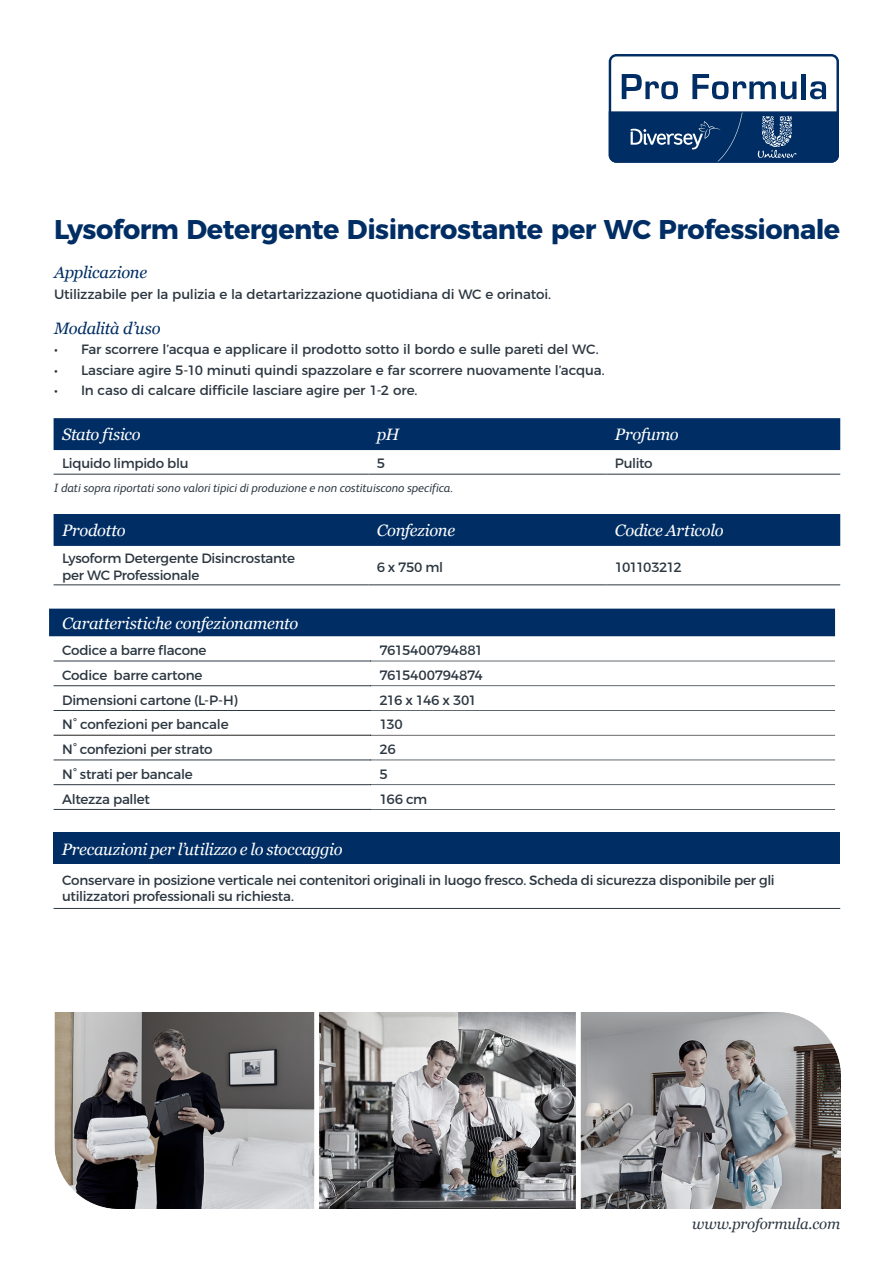
<style>
.page{position:relative;width:893px;height:1263px;background:#fff}
.page>*{position:absolute;margin:0;border:0;box-sizing:border-box;transform-origin:0 0}
.Product_Head_Blue_Pa{font:700 27px "Montserrat";letter-spacing:-.02em;color:#002e64}
.Table_Heads_Bold_Whi{font:italic 16.5px "Georgia";letter-spacing:-.02em;color:#fff}
.Subheads_Blue{font:italic 16.5px "Georgia";letter-spacing:-.015em;color:#fff}
.Subheads_Blue-2{font:italic 16.5px "Georgia";letter-spacing:-.015em;color:#002e64}
.t1{font:italic 15px "Georgia";letter-spacing:-.01em;color:#2c3741}
.Table_Text_Black{font:13.5px/16.5px "Montserrat";letter-spacing:-.015em;color:#2c3741}
.Text_Regular_No_Bull{font:13.5px "Montserrat";letter-spacing:-.01em;color:#2c3741}
.Table_Text_Black-2{font:13.5px "Montserrat";letter-spacing:-.065em;color:#2c3741}
.Table_Text_Black-3{font:13.5px "Montserrat";letter-spacing:-.075em;color:#2c3741}
.Table_italic{font:italic 12px "FS Albert Pro";color:#2c3741}
</style>
<div class="page">
<svg style="left:609px;top:54px;width:230px;height:109px"></svg>
<img style="left:54px;top:1012px;width:786px;height:197px">
<div style="left:54px;top:832px;width:786px;height:32px;background:#002e64"></div>
<hr style="left:54px;top:908px;width:786px;height:1px;background:#2c3741">
<div style="left:54px;top:514px;width:786px;height:32px;background:#002e64"></div>
<hr style="left:54px;top:584px;width:314px;height:1px;background:#2c3741">
<hr style="left:368px;top:584px;width:238px;height:1px;background:#2c3741">
<hr style="left:606px;top:584px;width:234px;height:1px;background:#2c3741">
<div style="left:54px;top:418px;width:786px;height:32px;background:#002e64"></div>
<hr style="left:54px;top:474px;width:314px;height:1px;background:#2c3741">
<hr style="left:368px;top:474px;width:238px;height:1px;background:#2c3741">
<hr style="left:606px;top:474px;width:234px;height:1px;background:#2c3741">
<div style="left:49px;top:609px;width:786px;height:27px;background:#002e64"></div>
<hr style="left:54px;top:661px;width:317px;height:1px;background:#2c3741">
<hr style="left:370px;top:660px;width:465px;height:1px;background:#2c3741">
<hr style="left:54px;top:685px;width:317px;height:1px;background:#2c3741">
<hr style="left:370px;top:685px;width:465px;height:1px;background:#2c3741">
<hr style="left:54px;top:759px;width:317px;height:1px;background:#2c3741">
<hr style="left:370px;top:759px;width:465px;height:1px;background:#2c3741">
<hr style="left:54px;top:784px;width:317px;height:1px;background:#2c3741">
<hr style="left:370px;top:784px;width:465px;height:1px;background:#2c3741">
<hr style="left:54px;top:809px;width:317px;height:1px;background:#2c3741">
<hr style="left:370px;top:809px;width:465px;height:1px;background:#2c3741">
<hr style="left:54px;top:710px;width:317px;height:1px;background:#2c3741">
<hr style="left:370px;top:710px;width:465px;height:1px;background:#2c3741">
<hr style="left:54px;top:735px;width:317px;height:1px;background:#231f20">
<hr style="left:370px;top:735px;width:465px;height:1px;background:#231f20">
<p class="Product_Head_Blue_Pa" style="left:54px;top:207px;width:788px">Lysoform Detergente Disincrostante per WC Professionale</p>
<p class="Subheads_Blue-2" style="left:54px;top:262px;width:95px">Applicazione</p>
<p class="Text_Regular_No_Bull" style="left:54px;top:283px;width:499px">Utilizzabile per la pulizia e la detartarizzazione quotidiana di WC e orinatoi.</p>
<p class="Subheads_Blue-2" style="left:54px;top:318px;width:108px">Modalità d’uso</p>
<p class="Table_Text_Black" style="left:54px;top:340px;width:546px">• Far scorrere l’acqua e applicare il prodotto sotto il bordo e sulle pareti del WC.</p>
<p class="Table_Text_Black" style="left:54px;top:360px;width:552px">• Lasciare agire 5-10 minuti quindi spazzolare e far scorrere nuovamente l’acqua.</p>
<p class="Table_Text_Black" style="left:54px;top:381px;width:365px">• In caso di calcare difficile lasciare agire per 1-2 ore.</p>
<p class="Table_Heads_Bold_Whi" style="left:62px;top:424px;width:80px">Stato fisico</p>
<p class="Table_Heads_Bold_Whi" style="left:377px;top:424px;width:24px">pH</p>
<p class="Table_Heads_Bold_Whi" style="left:615px;top:424px;width:65px">Profumo</p>
<p class="Table_Text_Black" style="left:62px;top:454px;width:128px">Liquido limpido blu</p>
<p class="Table_Text_Black" style="left:377px;top:454px;width:10px">5</p>
<p class="Table_Text_Black" style="left:615px;top:454px;width:39px">Pulito</p>
<p class="Table_italic" style="left:54px;top:480px;width:401px">I dati sopra riportati sono valori tipici di produzione e non costituiscono specifica.</p>
<p class="Table_Heads_Bold_Whi" style="left:62px;top:520px;width:65px">Prodotto</p>
<p class="Table_Heads_Bold_Whi" style="left:377px;top:520px;width:80px">Confezione</p>
<p class="Table_Heads_Bold_Whi" style="left:615px;top:520px;width:110px">Codice Articolo</p>
<p class="Table_Text_Black" style="left:62px;top:549px;width:234px">Lysoform Detergente Disincrostante per WC Professionale</p>
<p class="Table_Text_Black" style="left:377px;top:558px;width:68px">6 x 750 ml</p>
<p class="Table_Text_Black-3" style="left:615px;top:556px;width:69px">101103212</p>
<p class="Subheads_Blue" style="left:62px;top:613px;width:238px">Caratteristiche confezionamento</p>
<p class="Table_Text_Black" style="left:62px;top:641px;width:146px">Codice a barre flacone</p>
<p class="Table_Text_Black" style="left:379px;top:641px;width:105px">7615400794881</p>
<p class="Table_Text_Black" style="left:62px;top:666px;width:142px">Codice barre cartone</p>
<p class="Table_Text_Black" style="left:379px;top:666px;width:105px">7615400794874</p>
<p class="Table_Text_Black" style="left:62px;top:690px;width:177px">Dimensioni cartone (L-P-H)</p>
<p class="Table_Text_Black-2" style="left:379px;top:689px;width:99px">216 x 146 x 301</p>
<p class="Table_Text_Black" style="left:62px;top:715px;width:168px">N° confezioni per bancale</p>
<p class="Table_Text_Black" style="left:379px;top:715px;width:25px">130</p>
<p class="Table_Text_Black" style="left:62px;top:740px;width:152px">N° confezioni per strato</p>
<p class="Table_Text_Black" style="left:379px;top:740px;width:18px">26</p>
<p class="Table_Text_Black" style="left:62px;top:765px;width:132px">N° strati per bancale</p>
<p class="Table_Text_Black" style="left:379px;top:765px;width:10px">5</p>
<p class="Table_Text_Black" style="left:62px;top:789px;width:89px">Altezza pallet</p>
<p class="Table_Text_Black" style="left:379px;top:789px;width:49px">166 cm</p>
<p class="Table_Heads_Bold_Whi" style="left:62px;top:839px;width:282px">Precauzioni per l’utilizzo e lo stoccaggio</p>
<p class="Table_Text_Black" style="left:62px;top:870px;width:714px">Conservare in posizione verticale nei contenitori originali in luogo fresco. Scheda di sicurezza disponibile per gli utilizzatori professionali su richiesta.</p>
<p class="t1" style="left:692px;top:1215px;width:150px">www.proformula.com</p>
</div>
